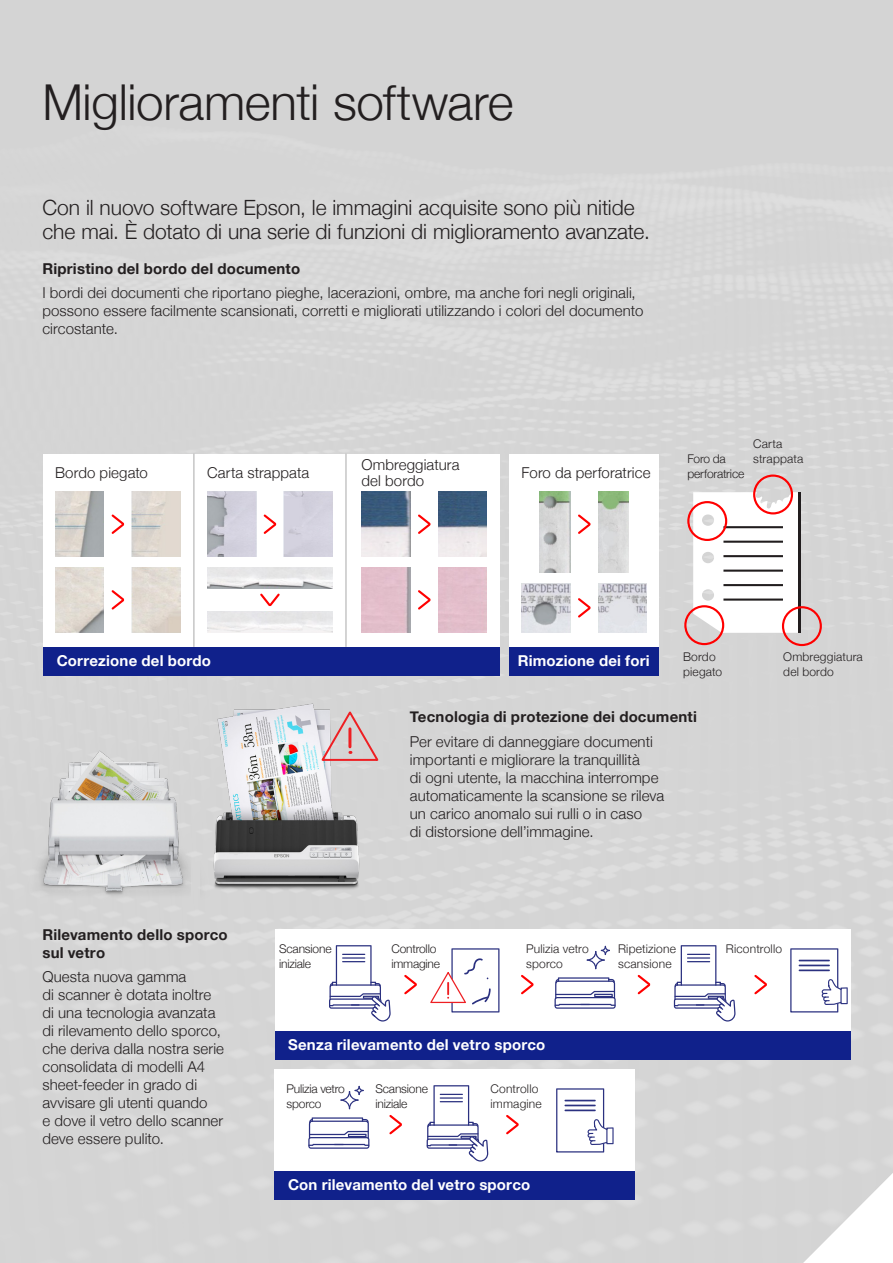
<style>
.page{position:relative;width:893px;height:1263px;background:#d5d5d5}
.page>*{position:absolute;margin:0;border:0;box-sizing:border-box;transform-origin:0 0}
.t1{font:300 49.5px "Helvetica Neue";letter-spacing:-.01em;color:#231f20}
.Intro{font:300 21px/24px "Helvetica Neue";letter-spacing:-.005em;color:#231f20}
.Body1{font:300 15px/18px "Helvetica Neue";letter-spacing:.005em;color:#231f20}
.S2{font:700 15px/18px "Helvetica Neue";letter-spacing:.015em;color:#231f20}
.S2-2{font:700 15px "Helvetica Neue";letter-spacing:.01em;color:#fff}
.Body1-2{font:300 12px/15px "Helvetica Neue";letter-spacing:-.01em;color:#231f20}
.Body1-3{font:300 12px/15px "Helvetica Neue";letter-spacing:.015em;color:#231f20}
.Body2{font:300 12px/15px "Helvetica Neue";letter-spacing:.015em;color:#231f20}
.Body2-2{font:300 12px "Helvetica Neue";letter-spacing:-.015em;color:#231f20}
</style>
<div class="page">
<svg style="left:803px;top:1173px;width:90px;height:90px"></svg>
<img style="left:201px;top:697px;width:195px;height:208px">
<svg style="left:322px;top:711px;width:56px;height:50px;background:#d9bcbd"></svg>
<svg style="left:43px;top:454px;width:457px;height:200px"></svg>
<div style="left:509px;top:454px;width:150px;height:200px;background:#fff"></div>
<img style="left:55px;top:492px;width:49px;height:65px">
<img style="left:132px;top:492px;width:49px;height:65px">
<img style="left:55px;top:567px;width:49px;height:65px">
<img style="left:522px;top:583px;width:48px;height:49px">
<img style="left:598px;top:583px;width:49px;height:49px">
<div style="left:43px;top:647px;width:457px;height:29px;background:#10218b"></div>
<div style="left:509px;top:647px;width:150px;height:29px;background:#10218b"></div>
<svg style="left:111px;top:590px;width:14px;height:20px"></svg>
<svg style="left:578px;top:598px;width:13px;height:20px"></svg>
<hr style="left:194px;top:454px;width:1px;height:193px;background:#a9a9a9">
<svg style="left:111px;top:514px;width:14px;height:20px"></svg>
<svg style="left:578px;top:514px;width:13px;height:20px"></svg>
<img style="left:207px;top:492px;width:49px;height:65px">
<div style="left:284px;top:492px;width:49px;height:65px;background:#d4d2df"></div>
<img style="left:207px;top:567px;width:126px;height:22px">
<svg style="left:260px;top:593px;width:20px;height:14px"></svg>
<hr style="left:346px;top:454px;width:1px;height:193px;background:#a9a9a9">
<svg style="left:263px;top:514px;width:14px;height:20px"></svg>
<img style="left:362px;top:492px;width:48px;height:65px">
<img style="left:438px;top:492px;width:49px;height:65px">
<img style="left:362px;top:567px;width:48px;height:65px">
<svg style="left:418px;top:590px;width:13px;height:20px"></svg>
<svg style="left:418px;top:514px;width:13px;height:20px"></svg>
<img style="left:540px;top:491px;width:30px;height:81px">
<img style="left:598px;top:491px;width:31px;height:81px">
<svg style="left:693px;top:492px;width:106px;height:141px"></svg>
<hr style="left:723px;top:526px;width:60px;height:2px;background:#211d1e">
<hr style="left:723px;top:541px;width:60px;height:2px;background:#211d1e">
<hr style="left:723px;top:555px;width:60px;height:2px;background:#211d1e">
<hr style="left:723px;top:569px;width:60px;height:3px;background:#211d1e">
<hr style="left:723px;top:584px;width:60px;height:2px;background:#211d1e">
<hr style="left:723px;top:598px;width:60px;height:3px;background:#211d1e">
<hr style="left:799px;top:492px;width:2px;height:141px;background:#211d1e">
<div style="left:753px;top:474px;width:40px;height:40px;border:2px solid #f00;border-radius:50%"></div>
<div style="left:782px;top:606px;width:40px;height:40px;border:2px solid #f00;border-radius:50%"></div>
<div style="left:687px;top:501px;width:40px;height:40px;border:2px solid #f00;border-radius:50%"></div>
<div style="left:684px;top:605px;width:40px;height:40px;border:2px solid #f00;border-radius:50%"></div>
<img style="left:26px;top:694px;width:165px;height:208px">
<div style="left:275px;top:929px;width:575px;height:130px;background:#fff"></div>
<svg style="left:404px;top:974px;width:13px;height:21px"></svg>
<svg style="left:521px;top:975px;width:13px;height:20px"></svg>
<svg style="left:637px;top:974px;width:14px;height:21px"></svg>
<svg style="left:754px;top:974px;width:13px;height:21px"></svg>
<svg style="left:329px;top:945px;width:62px;height:77px"></svg>
<svg style="left:430px;top:948px;width:69px;height:64px"></svg>
<svg style="left:554px;top:977px;width:62px;height:32px"></svg>
<svg style="left:587px;top:946px;width:23px;height:23px"></svg>
<svg style="left:674px;top:945px;width:61px;height:77px"></svg>
<div style="left:275px;top:1031px;width:575px;height:29px;background:#10218b"></div>
<svg style="left:790px;top:948px;width:58px;height:64px"></svg>
<div style="left:275px;top:1069px;width:360px;height:130px;background:#fff"></div>
<svg style="left:389px;top:1115px;width:13px;height:20px"></svg>
<svg style="left:506px;top:1115px;width:13px;height:20px"></svg>
<svg style="left:427px;top:1085px;width:61px;height:77px"></svg>
<svg style="left:308px;top:1117px;width:61px;height:32px"></svg>
<svg style="left:340px;top:1086px;width:24px;height:23px"></svg>
<div style="left:275px;top:1171px;width:360px;height:29px;background:#10218b"></div>
<svg style="left:556px;top:1088px;width:58px;height:64px"></svg>
<h2 class="t1" style="left:42px;top:63px;width:473px">Miglioramenti software</h2>
<p class="Intro" style="left:42px;top:194px;width:609px">Con il nuovo software Epson, le immagini acquisite sono più nitide che mai. È dotato di una serie di funzioni di miglioramento avanzate.</p>
<p class="S2" style="left:42px;top:260px;width:259px">Ripristino del bordo del documento</p>
<p class="Body1" style="left:42px;top:282px;width:602px">I bordi dei documenti che riportano pieghe, lacerazioni, ombre, ma anche fori negli originali, possono essere facilmente scansionati, corretti e migliorati utilizzando i colori del documento circostante.</p>
<p class="Body1" style="left:362px;top:455px;width:99px;line-height:16.5px">Ombreggiatura del bordo</p>
<p class="Body1" style="left:55px;top:463px;width:94px">Bordo piegato</p>
<p class="Body1" style="left:207px;top:463px;width:104px">Carta strappata</p>
<p class="Body1" style="left:522px;top:463px;width:130px">Foro da perforatrice</p>
<p class="Body2" style="left:753px;top:435px;width:31px">Carta</p>
<p class="Body2" style="left:687px;top:450px;width:40px">Foro da</p>
<p class="Body2" style="left:753px;top:450px;width:52px">strappata</p>
<p class="Body2-2" style="left:687px;top:464px;width:58px">perforatrice</p>
<p class="S2-2" style="left:57px;top:649px;width:156px">Correzione del bordo</p>
<p class="S2-2" style="left:518px;top:649px;width:133px">Rimozione dei fori</p>
<p class="Body2" style="left:683px;top:649px;width:41px">Bordo piegato</p>
<p class="Body2" style="left:783px;top:649px;width:81px">Ombreggiatura del bordo</p>
<p class="S2" style="left:42px;top:926px;width:187px">Rilevamento dello sporco sul vetro</p>
<p class="Body1" style="left:42px;top:967px;width:183px">Questa nuova gamma<br>di scanner è dotata inoltre di una tecnologia avanzata di rilevamento dello sporco, che deriva dalla nostra serie consolidata di modelli A4 sheet-feeder in grado di avvisare gli utenti quando<br>e dove il vetro dello scanner deve essere pulito.</p>
<p class="S2" style="left:410px;top:708px;width:289px">Tecnologia di protezione dei documenti</p>
<p class="Body1" style="left:410px;top:731px;width:256px">Per evitare di danneggiare documenti importanti e migliorare la tranquillità<br>di ogni utente, la macchina interrompe automaticamente la scansione se rileva un carico anomalo sui rulli o in caso<br>di distorsione dell’immagine.</p>
<p class="Body1-2" style="left:279px;top:940px;width:54px">Scansione iniziale</p>
<p class="Body1-2" style="left:391px;top:940px;width:50px">Controllo immagine</p>
<p class="Body1-3" style="left:526px;top:940px;width:64px">Pulizia vetro sporco</p>
<p class="Body1-3" style="left:618px;top:940px;width:59px">Ripetizione scansione</p>
<p class="Body1-3" style="left:726px;top:940px;width:58px">Ricontrollo</p>
<p class="S2-2" style="left:288px;top:1033px;width:259px">Senza rilevamento del vetro sporco</p>
<p class="Body1-2" style="left:287px;top:1080px;width:60px">Pulizia vetro sporco</p>
<p class="Body1-2" style="left:375px;top:1080px;width:54px">Scansione iniziale</p>
<p class="Body1-3" style="left:491px;top:1080px;width:53px">Controllo immagine</p>
<p class="S2-2" style="left:288px;top:1173px;width:244px">Con rilevamento del vetro sporco</p>
</div>
